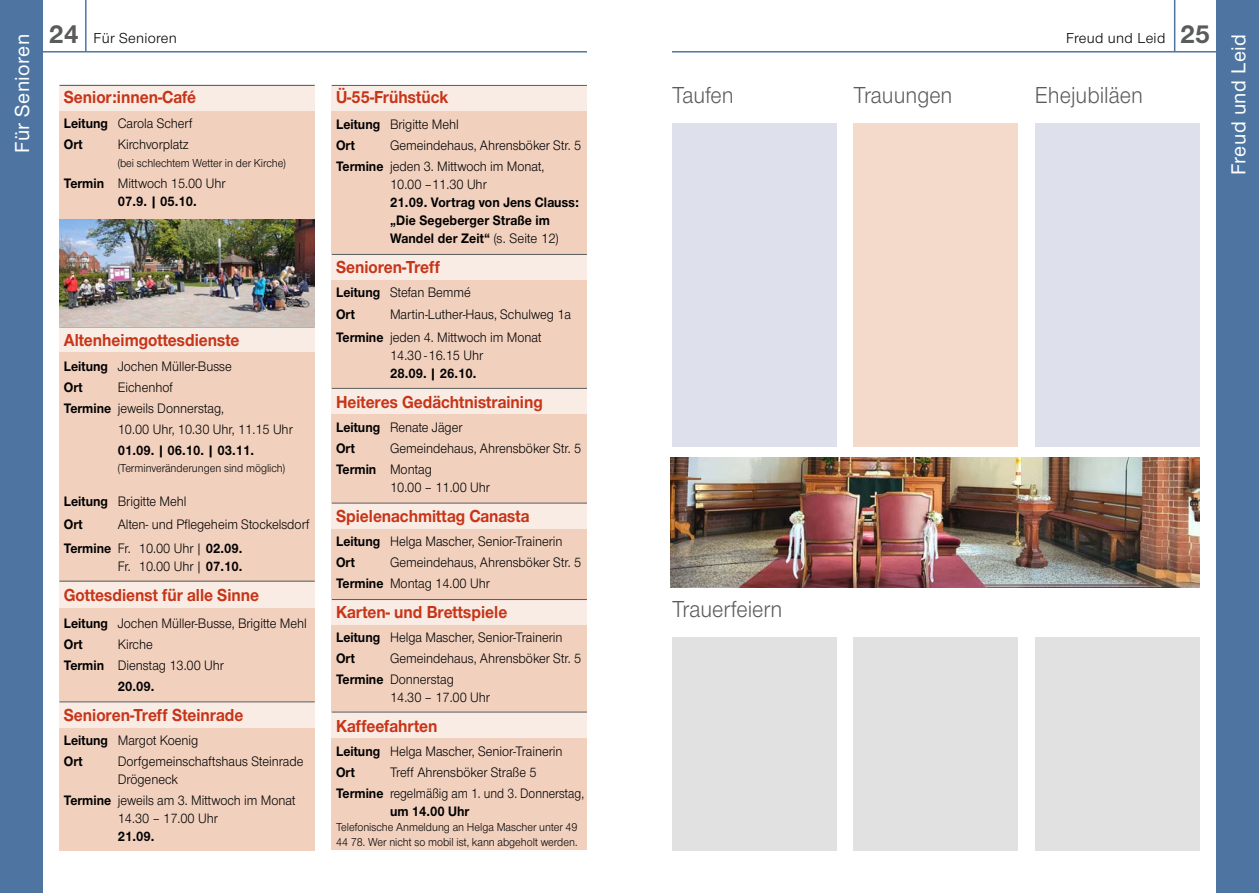
<style>
.page{position:relative;width:1259px;height:893px;background:#fff}
.page>*{position:absolute;margin:0;border:0;box-sizing:border-box;transform-origin:0 0}
.t1{font:24px "Nordelbica";color:#5a5c5b;scale:.92 1}
.t2{font:500 21px "Nordelbica";letter-spacing:.02em;color:#fff}
.t3{font:700 18px "Nordelbica";color:#c73518;scale:.92 1}
.t4{font:15px "Nordelbica";letter-spacing:.02em;color:#000}
.t5{font:14.25px/21px "Nordelbica";color:#000;scale:.92 1}
.t6{font:700 14.25px/18px "Nordelbica";letter-spacing:.01em;color:#000;scale:.92 1}
.t7{font:12px/15px "Nordelbica";color:#000;scale:.92 1}
.s1{font-weight:700;font-size:27px;color:#5a5c5b}
.s2{font-weight:700}
.s3{font-weight:400}
</style>
<div class="page">
<div style="left:1216px;top:0;width:43px;height:893px;background:#4e75a2"></div>
<hr style="left:672px;top:51px;width:544px;height:2px;background:#4e75a2">
<hr style="left:1174px;top:0;width:1px;height:51px;background:#4e75a2">
<div style="left:0;top:0;width:43px;height:893px;background:#4e75a2"></div>
<hr style="left:43px;top:51px;width:544px;height:2px;background:#4e75a2">
<hr style="left:85px;top:0;width:2px;height:51px;background:#4e75a2">
<div style="left:672px;top:123px;width:164px;height:323px;background:#dee1ec"></div>
<div style="left:853px;top:123px;width:165px;height:323px;background:#f4dacb"></div>
<div style="left:1035px;top:123px;width:164px;height:323px;background:#dee1ec"></div>
<div style="left:853px;top:637px;width:165px;height:213px;background:#e2e1e1"></div>
<div style="left:672px;top:637px;width:164px;height:213px;background:#e2e1e1"></div>
<div style="left:1035px;top:637px;width:164px;height:213px;background:#e2e1e1"></div>
<img style="left:670px;top:458px;width:529px;height:130px">
<div style="left:60px;top:85px;width:255px;height:765px;background:#f1d0be"></div>
<div style="left:60px;top:85px;width:255px;height:26px;background:#f9ece5"></div>
<div style="left:60px;top:327px;width:255px;height:25px;background:#f9ece5"></div>
<div style="left:60px;top:582px;width:255px;height:25px;background:#f9ece5"></div>
<div style="left:60px;top:703px;width:255px;height:25px;background:#f9ece5"></div>
<hr style="left:60px;top:581px;width:255px;height:1px;background:#5a5c5b">
<hr style="left:60px;top:701px;width:255px;height:1px;background:#5a5c5b">
<div style="left:332px;top:85px;width:255px;height:765px;background:#f1d0be"></div>
<div style="left:332px;top:503px;width:255px;height:25px;background:#f9ece5"></div>
<div style="left:332px;top:388px;width:255px;height:26px;background:#f9ece5"></div>
<div style="left:332px;top:254px;width:255px;height:26px;background:#f9ece5"></div>
<div style="left:332px;top:599px;width:255px;height:26px;background:#f9ece5"></div>
<div style="left:332px;top:712px;width:255px;height:25px;background:#f9ece5"></div>
<div style="left:332px;top:85px;width:255px;height:26px;background:#f9ece5"></div>
<hr style="left:332px;top:503px;width:255px;height:1px;background:#5a5c5b">
<hr style="left:332px;top:388px;width:255px;height:1px;background:#5a5c5b">
<hr style="left:332px;top:254px;width:255px;height:1px;background:#5a5c5b">
<hr style="left:332px;top:599px;width:255px;height:1px;background:#5a5c5b">
<hr style="left:332px;top:712px;width:255px;height:1px;background:#5a5c5b">
<hr style="left:332px;top:85px;width:255px;height:1px;background:#5a5c5b">
<hr style="left:60px;top:85px;width:255px;height:1px;background:#5a5c5b">
<hr style="left:60px;top:327px;width:255px;height:1px;background:#5a5c5b">
<img style="left:60px;top:220px;width:255px;height:107px">
<h2 class="t2" style="left:10px;top:153px;width:121px;rotate:-90deg">Für Senioren</h2>
<p class="t4" style="left:49px;top:29px;width:130px"><span class="s1">24</span> Für Senioren</p>
<p class="t4" style="left:1066px;top:29px;width:146px">Freud und Leid <span class="s1">25</span></p>
<h1 class="t1" style="left:672px;top:82px;width:69px">Taufen</h1>
<p class="t3" style="left:64px;top:86px;width:145px">Senior:innen-Café</p>
<h1 class="t1" style="left:853px;top:82px;width:109px">Trauungen</h1>
<h1 class="t1" style="left:1035px;top:82px;width:119px">Ehejubiläen</h1>
<p class="t5" style="left:64px;top:113px;width:141px"><span class="s2">Leitung</span> Carola Scherf<br><span class="s2">Ort</span></p>
<p class="t3" style="left:336px;top:86px;width:124px">Ü-55-Frühstück</p>
<p class="t5" style="left:336px;top:113px;width:135px"><span class="s2">Leitung</span> Brigitte Mehl<br><span class="s2">Ort</span></p>
<p class="t5" style="left:336px;top:134px;width:268px;text-indent:54px">Gemeindehaus, Ahrensböker Str. 5<br><span class="s2">Termine</span> jeden 3. Mittwoch im Monat,</p>
<p class="t5" style="left:390px;top:173px;width:107px">10.00 –11.30 Uhr</p>
<p class="t6" style="left:390px;top:193px;width:207px">21.09. Vortrag von Jens Clauss: „Die Segeberger Straße im<br>Wandel der Zeit“ <span class="s3">(s. Seite 12)</span></p>
<p class="t3" style="left:336px;top:256px;width:115px">Senioren-Treff</p>
<p class="t5" style="left:336px;top:281px;width:148px;line-height:22.5px"><span class="s2">Leitung</span> Stefan Bemmé<br><span class="s2">Ort</span></p>
<p class="t5" style="left:118px;top:134px;width:78px">Kirchvorplatz</p>
<p class="t7" style="left:118px;top:156px;width:184px">(bei schlechtem Wetter in der Kirche)</p>
<p class="t6" style="left:118px;top:174px;width:119px;text-indent:-54px">Termin <span class="s3">Mittwoch 15.00 Uhr<br></span>07.9. | 05.10.</p>
<p class="t5" style="left:336px;top:303px;width:257px;line-height:22.5px;text-indent:54px">Martin-Luther-Haus, Schulweg 1a<br><span class="s2">Termine</span> jeden 4. Mittwoch im Monat</p>
<p class="t5" style="left:390px;top:344px;width:103px">14.30 -16.15 Uhr</p>
<p class="t6" style="left:390px;top:364px;width:95px">28.09. | 26.10.</p>
<p class="t3" style="left:336px;top:391px;width:226px">Heiteres Gedächtnistraining</p>
<p class="t5" style="left:336px;top:416px;width:139px"><span class="s2">Leitung</span> Renate Jäger<br><span class="s2">Ort</span></p>
<p class="t3" style="left:64px;top:329px;width:192px">Altenheimgottesdienste</p>
<p class="t5" style="left:64px;top:356px;width:184px"><span class="s2">Leitung</span> Jochen Müller-Busse<br><span class="s2">Ort</span></p>
<p class="t5" style="left:118px;top:377px;width:61px">Eichenhof</p>
<p class="t5" style="left:64px;top:398px;width:176px"><span class="s2">Termine</span> jeweils Donnerstag,</p>
<p class="t5" style="left:118px;top:419px;width:192px">10.00 Uhr, 10.30 Uhr, 11.15 Uhr</p>
<p class="t6" style="left:118px;top:442px;width:150px">01.09. | 06.10. | 03.11.</p>
<p class="t7" style="left:118px;top:460px;width:183px">(Terminveränderungen sind möglich)</p>
<p class="t5" style="left:64px;top:490px;width:135px;line-height:22.5px"><span class="s2">Leitung</span> Brigitte Mehl<br><span class="s2">Ort</span></p>
<p class="t5" style="left:336px;top:437px;width:268px;text-indent:54px">Gemeindehaus, Ahrensböker Str. 5<br><span class="s2">Termin</span> Montag</p>
<p class="t5" style="left:390px;top:476px;width:110px">10.00 – 11.00 Uhr</p>
<p class="t3" style="left:336px;top:505px;width:212px">Spielenachmittag Canasta</p>
<p class="t5" style="left:336px;top:530px;width:248px"><span class="s2">Leitung</span> Helga Mascher, Senior-Trainerin<br><span class="s2">Ort</span></p>
<p class="t5" style="left:64px;top:512px;width:269px;line-height:24px;text-indent:54px">Alten- und Pflegeheim Stockelsdorf<br><span class="s2">Termine</span> Fr. 10.00 Uhr | <span class="s2">02.09.</span></p>
<p class="t5" style="left:118px;top:556px;width:137px">Fr. 10.00 Uhr | <span class="s2">07.10.</span></p>
<p class="t3" style="left:64px;top:584px;width:214px">Gottesdienst für alle Sinne</p>
<p class="t5" style="left:64px;top:613px;width:266px"><span class="s2">Leitung</span> Jochen Müller-Busse, Brigitte Mehl<br><span class="s2">Ort</span></p>
<p class="t5" style="left:336px;top:551px;width:268px;text-indent:54px">Gemeindehaus, Ahrensböker Str. 5<br><span class="s2">Termine</span> Montag 14.00 Uhr</p>
<p class="t3" style="left:336px;top:601px;width:188px">Karten- und Brettspiele</p>
<p class="t5" style="left:336px;top:626px;width:248px"><span class="s2">Leitung</span> Helga Mascher, Senior-Trainerin<br><span class="s2">Ort</span></p>
<h1 class="t1" style="left:672px;top:595px;width:121px">Trauerfeiern</h1>
<p class="t5" style="left:118px;top:634px;width:40px">Kirche</p>
<p class="t5" style="left:64px;top:655px;width:176px"><span class="s2">Termin</span> Dienstag 13.00 Uhr</p>
<p class="t6" style="left:118px;top:677px;width:41px">20.09.</p>
<p class="t3" style="left:64px;top:704px;width:197px">Senioren-Treff Steinrade</p>
<p class="t5" style="left:64px;top:730px;width:148px"><span class="s2">Leitung</span> Margot Koenig<br><span class="s2">Ort</span></p>
<p class="t5" style="left:336px;top:647px;width:268px;text-indent:54px">Gemeindehaus, Ahrensböker Str. 5<br><span class="s2">Termine</span> Donnerstag</p>
<p class="t5" style="left:390px;top:686px;width:110px">14.30 – 17.00 Uhr</p>
<p class="t3" style="left:336px;top:715px;width:112px">Kaffeefahrten</p>
<p class="t5" style="left:336px;top:740px;width:248px"><span class="s2">Leitung</span> Helga Mascher, Senior-Trainerin<br><span class="s2">Ort</span></p>
<p class="t5" style="left:118px;top:752px;width:203px;line-height:18px">Dorfgemeinschaftshaus Steinrade<br>Drögeneck</p>
<p class="t5" style="left:118px;top:791px;width:195px;line-height:18px;text-indent:-54px"><span class="s2">Termine</span> jeweils am 3. Mittwoch im Monat<br>14.30 – 17.00 Uhr</p>
<p class="t6" style="left:118px;top:827px;width:41px">21.09.</p>
<p class="t5" style="left:336px;top:761px;width:271px;text-align:center">Treff Ahrensböker Straße 5<br><span class="s2">Termine</span> regelmäßig am 1. und 3. Donnerstag,</p>
<p class="t6" style="left:390px;top:802px;width:88px">um 14.00 Uhr</p>
<p class="t7" style="left:336px;top:819px;width:264px">Telefonische Anmeldung an Helga Mascher unter 49<br>44 78. Wer nicht so mobil ist, kann abgeholt werden.</p>
<h2 class="t2" style="left:1226px;top:175px;width:142px;rotate:-90deg">Freud und Leid</h2>
</div>
